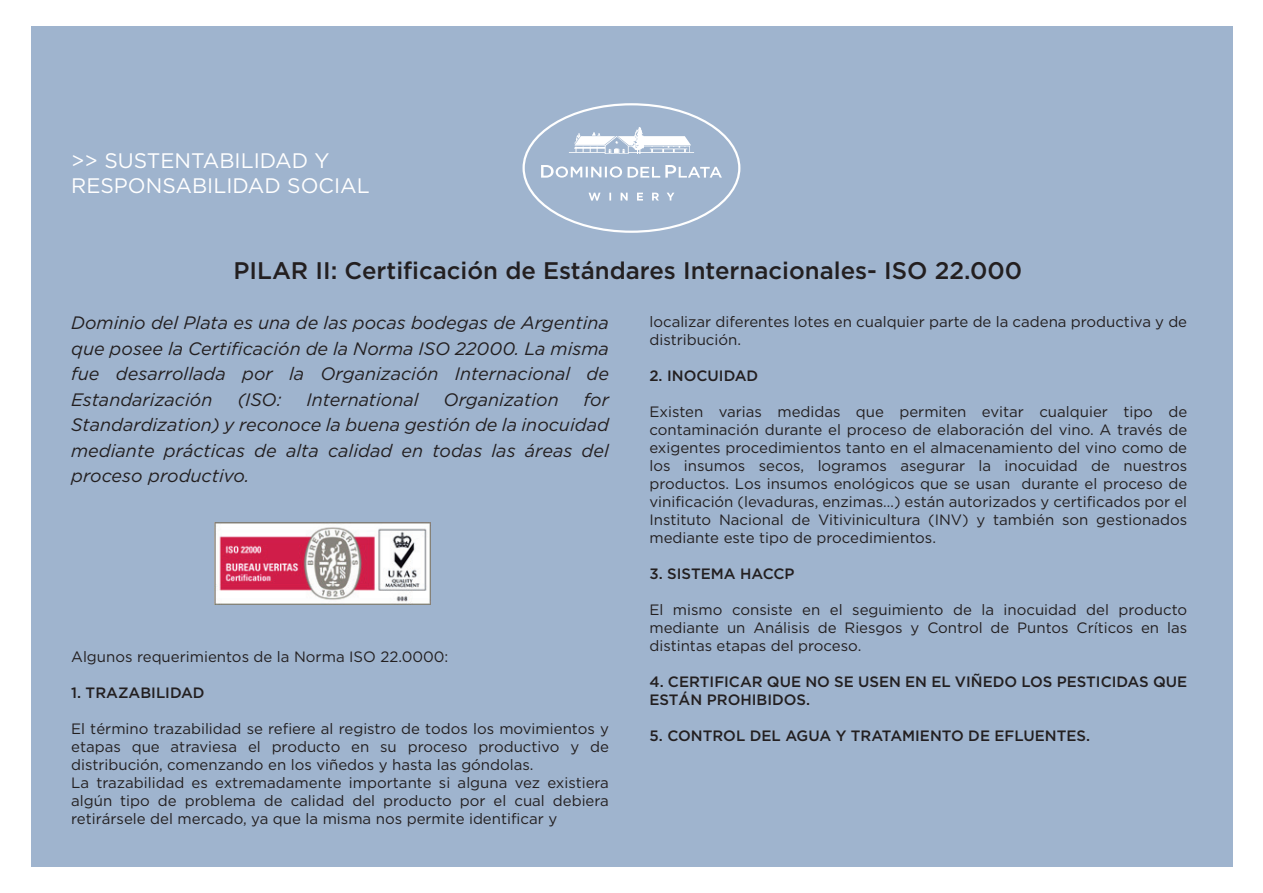
<style>
.page{position:relative;width:1263px;height:893px;background:#fff}
.page>*{position:absolute;margin:0;border:0;box-sizing:border-box;transform-origin:0 0}
.t1{font:500 24px "Gotham";color:#231f20}
.t2{font:21px/25.2px "Gotham";color:#fff}
.t3{font:italic 18px/25.5px "Gotham";color:#231f20;text-align:justify}
.t4{font:15px/18px "Gotham";color:#231f20}
.t5{font:500 15px/18px "Gotham";color:#231f20}
</style>
<div class="page">
<div style="left:31px;top:26px;width:1201px;height:841px;background:#9fb4ce"></div>
<svg style="left:522px;top:103px;width:218px;height:130px"></svg>
<img style="left:214px;top:522px;width:216px;height:82px">
<h2 class="t2" style="left:71px;top:148px;width:300px">&gt;&gt; SUSTENTABILIDAD Y<br>RESPONSABILIDAD SOCIAL</h2>
<h1 class="t1" style="left:233px;top:257px;width:790px">PILAR II: Certificación de Estándares Internacionales- ISO 22.000</h1>
<p class="t3" style="left:71px;top:310px;width:539px">Dominio del Plata es una de las pocas bodegas de Argentina que posee la Certificación de la Norma ISO 22000. La misma fue desarrollada por la Organización Internacional de Estandarización</p>
<p class="t4" style="left:649px;top:312px;width:539px">localizar diferentes lotes en cualquier parte de la cadena productiva y de distribución.</p>
<p class="t5" style="left:649px;top:366px;width:110px">2. INOCUIDAD</p>
<p class="t4" style="left:649px;top:402px;width:539px;text-align:justify">Existen varias medidas que permiten evitar cualquier tipo de contaminación durante el proceso de elaboración del vino. A través de exigentes procedimientos tanto en el almacenamiento del vino como de los insumos secos, logramos asegurar la inocuidad de nuestros productos. Los insumos enológicos que se usan durante el proceso de vinificación (levaduras, enzimas…) están autorizados y certificados por el Instituto Nacional de Vitivinicultura (INV) y también son gestionados mediante este tipo de procedimientos.</p>
<p class="t5" style="left:649px;top:564px;width:147px">3. SISTEMA HACCP</p>
<p class="t4" style="left:649px;top:600px;width:539px;text-align:justify">El mismo consiste en el seguimiento de la inocuidad del producto mediante un Análisis de Riesgos y Control de Puntos Críticos en las distintas etapas del proceso.</p>
<p class="t5" style="left:649px;top:672px;width:539px">4. CERTIFICAR QUE NO SE USEN EN EL VIÑEDO LOS PESTICIDAS QUE<br>ESTÁN PROHIBIDOS.</p>
<p class="t5" style="left:649px;top:726px;width:442px">5. CONTROL DEL AGUA Y TRATAMIENTO DE EFLUENTES.</p>
<p class="t3" style="left:71px;top:386px;width:539px;text-indent:512px">for Standardization) y reconoce la buena gestión de la inocuidad mediante prácticas de alta calidad en todas las áreas del proceso productivo.</p>
<p class="t3" style="left:237px;top:386px;width:46px">(ISO:</p>
<p class="t3" style="left:306px;top:386px;width:114px">International</p>
<p class="t3" style="left:444px;top:386px;width:117px">Organization</p>
<p class="t4" style="left:71px;top:647px;width:379px">Algunos requerimientos de la Norma ISO 22.0000:</p>
<p class="t5" style="left:71px;top:683px;width:135px">1. TRAZABILIDAD</p>
<p class="t4" style="left:71px;top:719px;width:539px">El término trazabilidad se refiere al registro de todos los movimientos y etapas que atraviesa el producto en su proceso productivo y de distribución, comenzando en los viñedos y hasta las góndolas.<br>La trazabilidad es extremadamente importante si alguna vez existiera algún tipo de problema de calidad del producto por el cual debiera retirársele del mercado, ya que la misma nos permite identificar y</p>
</div>
